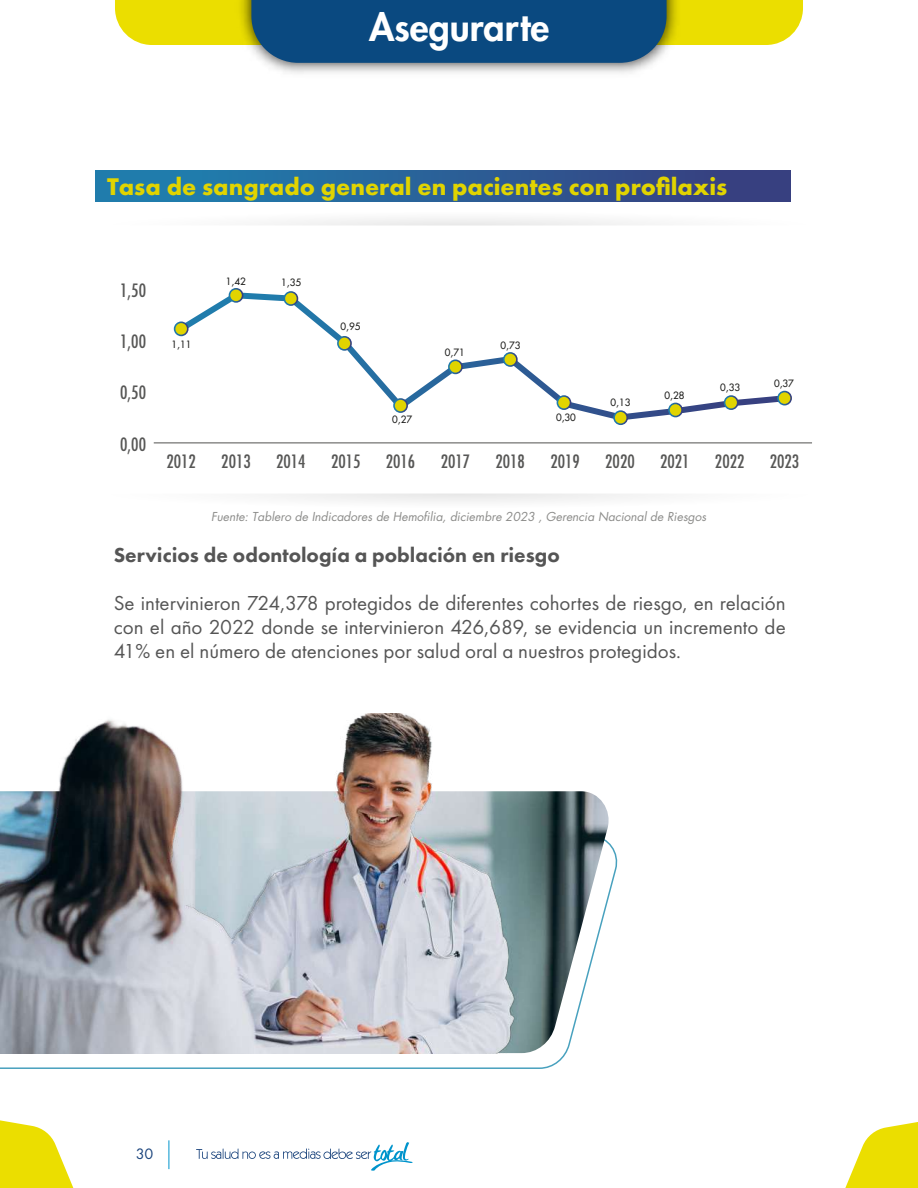
<style>
.page{position:relative;width:918px;height:1188px;background:#fff}
.page>*{position:absolute;margin:0;border:0;box-sizing:border-box;transform-origin:0 0}
.t1{font:800 37.5px "Futura Std";color:#fff}
.t2{font:700 25.05px "Futura PT";color:#e1d400}
.t3{font:21px/24px "Futura PT";color:#555;text-align:justify}
.t4{font:800 21px "Futura PT";color:#555}
.t5{font:condensed 17.85px "Futura Std";color:#575756}
.t6{font:15.6px "Futura PT";color:#19437c}
.t7{font:italic 12px "Futura Std";color:#8c8c8a}
.t8{font:500 9.75px "Futura Std";color:#1d1d1b}
</style>
<div class="page">
<svg style="left:196px;top:1142px;width:217px;height:29px"></svg>
<svg style="left:0;top:842px;width:618px;height:227px"></svg>
<img style="left:517px;top:791px;width:92px;height:262px">
<img style="left:0;top:713px;width:517px;height:340px">
<div style="left:95px;top:171px;width:695px;height:31px;background:linear-gradient(to right,#1d84b2,#393b7d)"></div>
<hr style="left:154px;top:442px;width:658px;height:2px;background:#8c8c8a">
<svg style="left:173px;top:289px;width:618px;height:134px"></svg>
<svg style="left:174px;top:321px;width:15px;height:15px"></svg>
<div style="left:175px;top:323px;width:12px;height:12px;background:#e1d400;border-radius:50%"></div>
<svg style="left:229px;top:288px;width:14px;height:15px"></svg>
<div style="left:230px;top:290px;width:12px;height:11px;background:#e1d400;border-radius:50%"></div>
<svg style="left:284px;top:291px;width:14px;height:15px"></svg>
<div style="left:285px;top:293px;width:12px;height:11px;background:#e1d400;border-radius:50%"></div>
<svg style="left:393px;top:398px;width:15px;height:15px"></svg>
<div style="left:395px;top:400px;width:11px;height:11px;background:#e1d400;border-radius:50%"></div>
<svg style="left:337px;top:336px;width:15px;height:15px"></svg>
<div style="left:339px;top:338px;width:11px;height:11px;background:#e1d400;border-radius:50%"></div>
<svg style="left:448px;top:359px;width:15px;height:15px"></svg>
<div style="left:450px;top:361px;width:11px;height:12px;background:#e1d400;border-radius:50%"></div>
<svg style="left:503px;top:352px;width:15px;height:15px"></svg>
<div style="left:505px;top:354px;width:11px;height:11px;background:#e1d400;border-radius:50%"></div>
<svg style="left:557px;top:395px;width:14px;height:15px"></svg>
<div style="left:558px;top:397px;width:12px;height:11px;background:#e1d400;border-radius:50%"></div>
<svg style="left:613px;top:410px;width:15px;height:15px"></svg>
<div style="left:615px;top:412px;width:11px;height:11px;background:#e1d400;border-radius:50%"></div>
<svg style="left:668px;top:403px;width:15px;height:14px"></svg>
<div style="left:670px;top:404px;width:11px;height:12px;background:#e1d400;border-radius:50%"></div>
<svg style="left:724px;top:395px;width:15px;height:15px"></svg>
<div style="left:725px;top:397px;width:12px;height:11px;background:#e1d400;border-radius:50%"></div>
<svg style="left:777px;top:391px;width:15px;height:14px"></svg>
<div style="left:779px;top:392px;width:11px;height:12px;background:#e1d400;border-radius:50%"></div>
<div style="left:271px;top:493px;width:377px;height:9px;background:#f2f2f2"></div>
<div style="left:274px;top:218px;width:371px;height:8px;background:#f3f3f3"></div>
<svg style="left:0;top:1120px;width:74px;height:68px"></svg>
<svg style="left:845px;top:1122px;width:73px;height:66px"></svg>
<svg style="left:115px;top:0;width:688px;height:63px;background:#698a6e"></svg>
<h1 class="t1" style="left:369px;top:3px;width:181px">Asegurarte</h1>
<p class="t2" style="left:107px;top:171px;width:622px">Tasa de sangrado general en pacientes con profilaxis</p>
<p class="t5" style="left:120px;top:279px;width:27px">1,50</p>
<p class="t5" style="left:120px;top:331px;width:27px">1,00</p>
<p class="t5" style="left:120px;top:382px;width:27px">0,50</p>
<p class="t5" style="left:120px;top:433px;width:27px">0,00</p>
<p class="t8" style="left:172px;top:338px;width:21px">1,11</p>
<p class="t5" style="left:166px;top:451px;width:31px">2012</p>
<p class="t8" style="left:226px;top:275px;width:21px">1,42</p>
<p class="t8" style="left:281px;top:277px;width:21px">1,35</p>
<p class="t8" style="left:341px;top:320px;width:21px">0,95</p>
<p class="t8" style="left:392px;top:413px;width:21px">0,27</p>
<p class="t8" style="left:445px;top:347px;width:21px">0,71</p>
<p class="t8" style="left:501px;top:339px;width:21px">0,73</p>
<p class="t8" style="left:556px;top:411px;width:21px">0,30</p>
<p class="t8" style="left:611px;top:397px;width:21px">0,13</p>
<p class="t8" style="left:665px;top:389px;width:21px">0,28</p>
<p class="t8" style="left:720px;top:381px;width:21px">0,33</p>
<p class="t8" style="left:774px;top:378px;width:21px">0,37</p>
<p class="t5" style="left:221px;top:451px;width:31px">2013</p>
<p class="t5" style="left:276px;top:451px;width:31px">2014</p>
<p class="t5" style="left:331px;top:451px;width:31px">2015</p>
<p class="t5" style="left:386px;top:451px;width:31px">2016</p>
<p class="t5" style="left:441px;top:451px;width:31px">2017</p>
<p class="t5" style="left:496px;top:451px;width:31px">2018</p>
<p class="t5" style="left:550px;top:451px;width:31px">2019</p>
<p class="t5" style="left:605px;top:451px;width:31px">2020</p>
<p class="t5" style="left:660px;top:451px;width:31px">2021</p>
<p class="t5" style="left:715px;top:451px;width:31px">2022</p>
<p class="t5" style="left:770px;top:451px;width:31px">2023</p>
<p class="t7" style="left:211px;top:509px;width:497px">Fuente: Tablero de Indicadores de Hemofilia, diciembre 2023 , Gerencia Nacional de Riesgos</p>
<p class="t4" style="left:114px;top:541px;width:448px">Servicios de odontología a población en riesgo</p>
<p class="t3" style="left:114px;top:591px;width:674px">Se intervinieron 724,378 protegidos de diferentes cohortes de riesgo, en relación con el año 2022 donde se intervinieron 426,689, se evidencia un incremento de 41% en el número de atenciones por salud oral a nuestros protegidos.</p>
<p class="t6" style="left:136px;top:1144px;width:19px">30</p>
</div>
